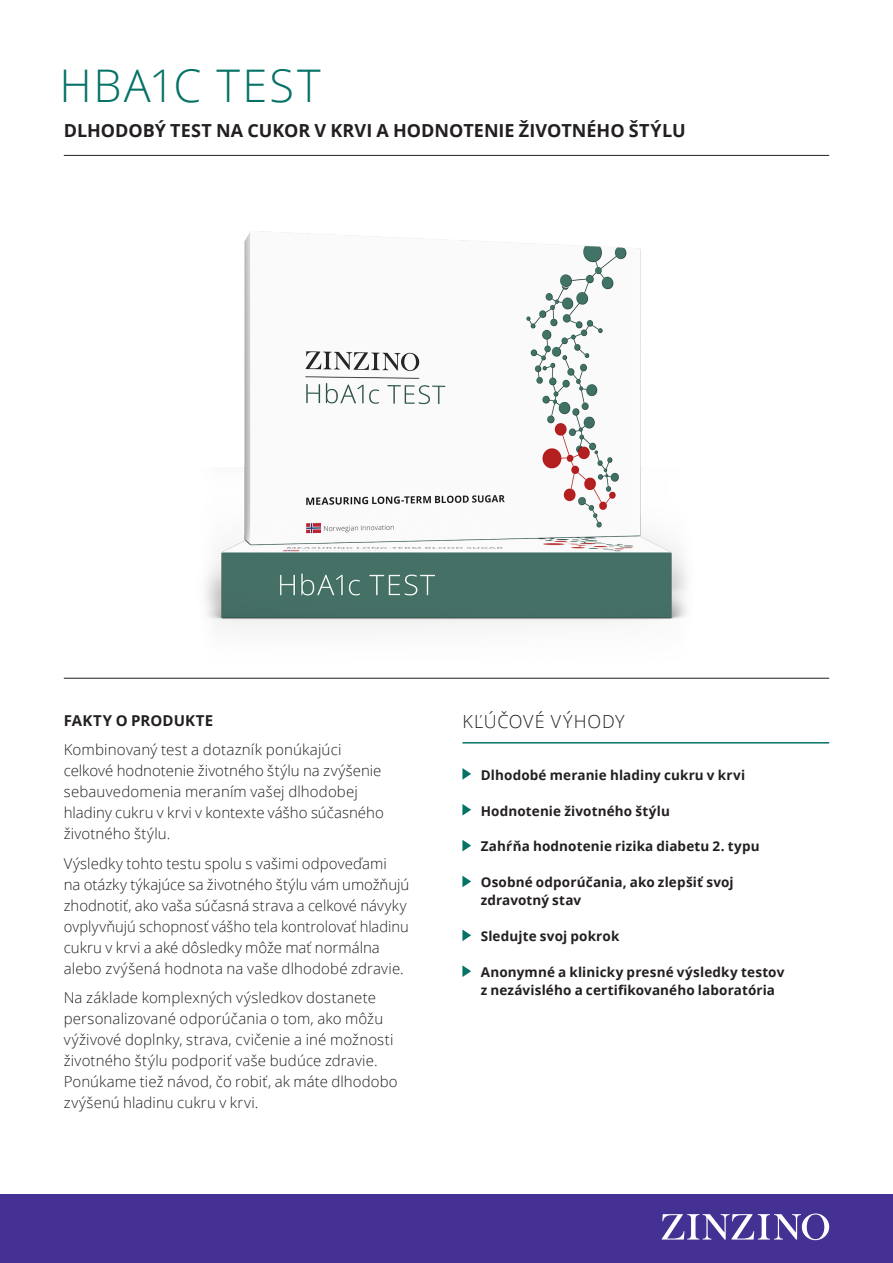
<style>
.page{position:relative;width:893px;height:1263px;background:#fff}
.page>*{position:absolute;margin:0;border:0;box-sizing:border-box;transform-origin:0 0}
.Heading_30_35_-_färg{font:300 45px "Open Sans";letter-spacing:.05em;color:#057266}
.Sub-heading_12_14{font:700 18px "Open Sans";color:#231f20}
.Sub-heading_12_14-2{font:300 18px "Open Sans";letter-spacing:.045em;color:#231f20}
.Preamble_10_14{font:300 15px/21px "Open Sans";letter-spacing:.01em;color:#231f20}
.Preamble_10_14-2{font:700 15px "Open Sans";letter-spacing:.01em;color:#231f20}
.Key_Benefits_9_12{font:700 13.5px/18px "Open Sans";letter-spacing:.01em;color:#231f20}
</style>
<div class="page">
<div style="left:0;top:1194px;width:893px;height:69px;background:#443193"></div>
<svg style="left:662px;top:1213px;width:167px;height:27px"></svg>
<img style="left:195px;top:231px;width:503px;height:447px">
<hr style="left:462px;top:742px;width:367px;height:1px;background:#057266">
<svg style="left:462px;top:768px;width:9px;height:12px"></svg>
<svg style="left:462px;top:804px;width:9px;height:11px"></svg>
<svg style="left:462px;top:840px;width:9px;height:11px"></svg>
<svg style="left:462px;top:876px;width:9px;height:11px"></svg>
<svg style="left:462px;top:929px;width:9px;height:12px"></svg>
<svg style="left:462px;top:965px;width:9px;height:12px"></svg>
<hr style="left:64px;top:678px;width:765px;height:1px;background:#231f20">
<hr style="left:64px;top:155px;width:765px;height:1px;background:#231f20">
<p class="Heading_30_35_-_färg" style="left:60px;top:55px;width:263px">HBA1C TEST</p>
<p class="Sub-heading_12_14" style="left:64px;top:118px;width:623px">DLHODOBÝ TEST NA CUKOR V KRVI A HODNOTENIE ŽIVOTNÉHO ŠTÝLU</p>
<p class="Preamble_10_14-2" style="left:64px;top:710px;width:151px">FAKTY O PRODUKTE</p>
<p class="Preamble_10_14" style="left:64px;top:739px;width:321px">Kombinovaný test a dotazník ponúkajúci celkové hodnotenie životného štýlu na zvýšenie sebauvedomenia meraním vašej dlhodobej hladiny cukru v krvi v kontexte vášho súčasného životného štýlu.</p>
<p class="Preamble_10_14" style="left:64px;top:852px;width:347px">Výsledky tohto testu spolu s vašimi odpoveďami<br>na otázky týkajúce sa životného štýlu vám umožňujú zhodnotiť, ako vaša súčasná strava a celkové návyky ovplyvňujú schopnosť vášho tela kontrolovať hladinu cukru v krvi a aké dôsledky môže mať normálna alebo zvýšená hodnota na vaše dlhodobé zdravie.</p>
<p class="Preamble_10_14" style="left:64px;top:987px;width:335px">Na základe komplexných výsledkov dostanete personalizované odporúčania o tom, ako môžu výživové doplnky, strava, cvičenie a iné možnosti životného štýlu podporiť vaše budúce zdravie.<br>Ponúkame tiež návod, čo robiť, ak máte dlhodobo zvýšenú hladinu cukru v krvi.</p>
<p class="Sub-heading_12_14-2" style="left:462px;top:709px;width:164px">KĽÚČOVÉ VÝHODY</p>
<p class="Key_Benefits_9_12" style="left:481px;top:765px;width:266px">Dlhodobé meranie hladiny cukru v krvi</p>
<p class="Key_Benefits_9_12" style="left:481px;top:801px;width:191px">Hodnotenie životného štýlu</p>
<p class="Key_Benefits_9_12" style="left:481px;top:837px;width:280px">Zahŕňa hodnotenie rizika diabetu 2. typu</p>
<p class="Key_Benefits_9_12" style="left:481px;top:873px;width:254px">Osobné odporúčania, ako zlepšiť svoj zdravotný stav</p>
<p class="Key_Benefits_9_12" style="left:481px;top:927px;width:140px">Sledujte svoj pokrok</p>
<p class="Key_Benefits_9_12" style="left:481px;top:963px;width:305px">Anonymné a klinicky presné výsledky testov z nezávislého a certifikovaného laboratória</p>
</div>
